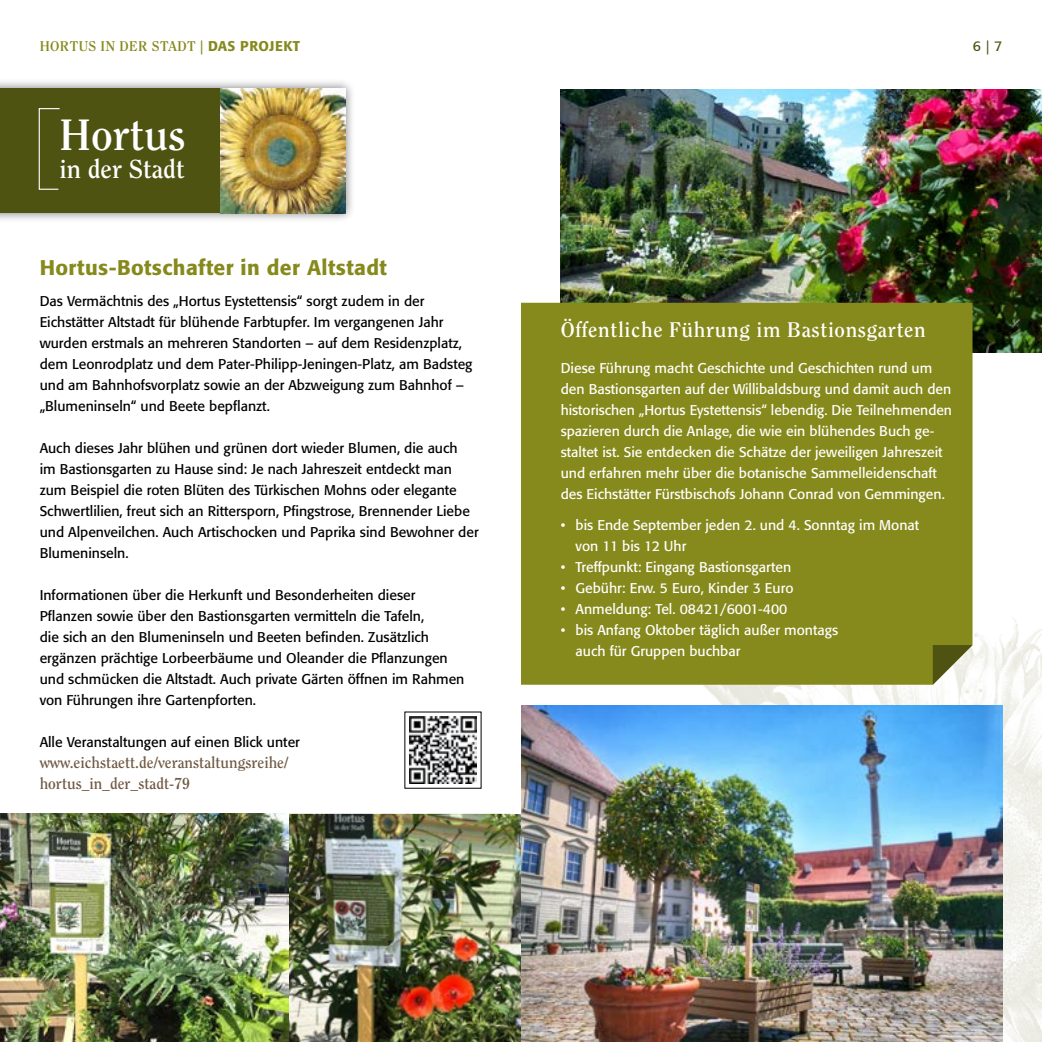
<style>
.page{position:relative;width:1042px;height:1042px;background:#fff}
.page>*{position:absolute;margin:0;border:0;box-sizing:border-box;transform-origin:0 0}
.t1{font:700 43.57px "Clearface";color:#fff}
.t2{font:700 25.9px "Clearface";color:#fff}
.t3{font:700 21px "Clearface";letter-spacing:.03em;color:#fff}
.t4{font:500 21px "Formata";letter-spacing:.02em;color:#86891b}
.t5{font:700 15.75px/21px "Clearface";color:#715a44}
.t6{font:14px/21px "Formata";color:#000}
.t7{font:14px/21px "Formata";color:#fff}
.t8{font:700 14px "Clearface";letter-spacing:.03em;color:#86891b}
.t9{font:14px "Formata";color:#4e5312}
.s1{font-family:"Formata";font-weight:400}
.s2{font-family:"Formata";font-weight:500}
</style>
<div class="page">
<img style="left:703px;top:571px;width:339px;height:471px">
<div style="left:0;top:78px;width:355px;height:144px;background:#000;opacity:.5"></div>
<div style="left:0;top:88px;width:345px;height:125px;background:#4e5312"></div>
<img style="left:220px;top:88px;width:125px;height:125px">
<svg style="left:38px;top:108px;width:22px;height:82px"></svg>
<img style="left:521px;top:705px;width:481px;height:337px">
<img style="left:561px;top:89px;width:481px;height:263px">
<div style="left:521px;top:303px;width:451px;height:382px;background:#86891b"></div>
<svg style="left:933px;top:645px;width:39px;height:40px"></svg>
<img style="left:0;top:814px;width:521px;height:228px">
<img style="left:409px;top:716px;width:67px;height:67px">
<p class="t8" style="left:40px;top:38px;width:262px">HORTUS IN DER STADT <span class="s1">|</span> <span class="s2">DAS PROJEKT</span></p>
<h1 class="t1" style="left:60px;top:109px;width:127px">Hortus</h1>
<h2 class="t2" style="left:60px;top:154px;width:127px">in der Stadt</h2>
<h3 class="t4" style="left:40px;top:254px;width:349px">Hortus-Botschafter in der Altstadt</h3>
<p class="t6" style="left:40px;top:290px;width:434px">Das Vermächtnis des „Hortus Eystettensis“ sorgt zudem in der Eichstätter Altstadt für blühende Farbtupfer. Im vergangenen Jahr wurden erstmals an mehreren Standorten – auf dem Residenzplatz, dem Leonrodplatz und dem Pater-Philipp-Jeningen-Platz, am Badsteg und am Bahnhofsvorplatz sowie an der Abzweigung zum Bahnhof – „Blumeninseln“ und Beete bepflanzt.</p>
<p class="t6" style="left:40px;top:437px;width:440px">Auch dieses Jahr blühen und grünen dort wieder Blumen, die auch<br>im Bastionsgarten zu Hause sind: Je nach Jahreszeit entdeckt man zum Beispiel die roten Blüten des Türkischen Mohns oder elegante Schwertlilien, freut sich an Rittersporn, Pfingstrose, Brennender Liebe und Alpenveilchen. Auch Artischocken und Paprika sind Bewohner der Blumeninseln.</p>
<p class="t6" style="left:40px;top:584px;width:426px">Informationen über die Herkunft und Besonderheiten dieser Pflanzen sowie über den Bastionsgarten vermitteln die Tafeln,<br>die sich an den Blumeninseln und Beeten befinden. Zusätzlich ergänzen prächtige Lorbeerbäume und Oleander die Pflanzungen und schmücken die Altstadt. Auch private Gärten öffnen im Rahmen von Führungen ihre Gartenpforten.</p>
<p class="t6" style="left:40px;top:731px;width:262px">Alle Veranstaltungen auf einen Blick unter</p>
<p class="t5" style="left:40px;top:751px;width:250px">www.eichstaett.de/veranstaltungsreihe/ hortus_in_der_stadt-79</p>
<p class="t9" style="left:973px;top:37px;width:31px">6 | 7</p>
<h3 class="t3" style="left:561px;top:317px;width:367px">Öffentliche Führung im Bastionsgarten</h3>
<p class="t7" style="left:561px;top:358px;width:393px">Diese Führung macht Geschichte und Geschichten rund um den Bastionsgarten auf der Willibaldsburg und damit auch den historischen „Hortus Eystettensis“ lebendig. Die Teilnehmenden spazieren durch die Anlage, die wie ein blühendes Buch ge&shy;staltet ist. Sie entdecken die Schätze der jeweiligen Jahreszeit und erfahren mehr über die botanische Sammelleidenschaft des Eichstätter Fürstbischofs Johann Conrad von Gemmingen.</p>
<p class="t7" style="left:575px;top:514px;width:345px;text-indent:-15px">• bis Ende September jeden 2. und 4. Sonntag im Monat von 11 bis 12 Uhr</p>
<p class="t7" style="left:561px;top:556px;width:232px">• Treffpunkt: Eingang Bastionsgarten</p>
<p class="t7" style="left:561px;top:577px;width:234px">• Gebühr: Erw. 5 Euro, Kinder 3 Euro</p>
<p class="t7" style="left:561px;top:598px;width:228px">• Anmeldung: Tel. 08421/6001-400</p>
<p class="t7" style="left:575px;top:619px;width:264px;text-indent:-15px">• bis Anfang Oktober täglich außer montags auch für Gruppen buchbar</p>
</div>
